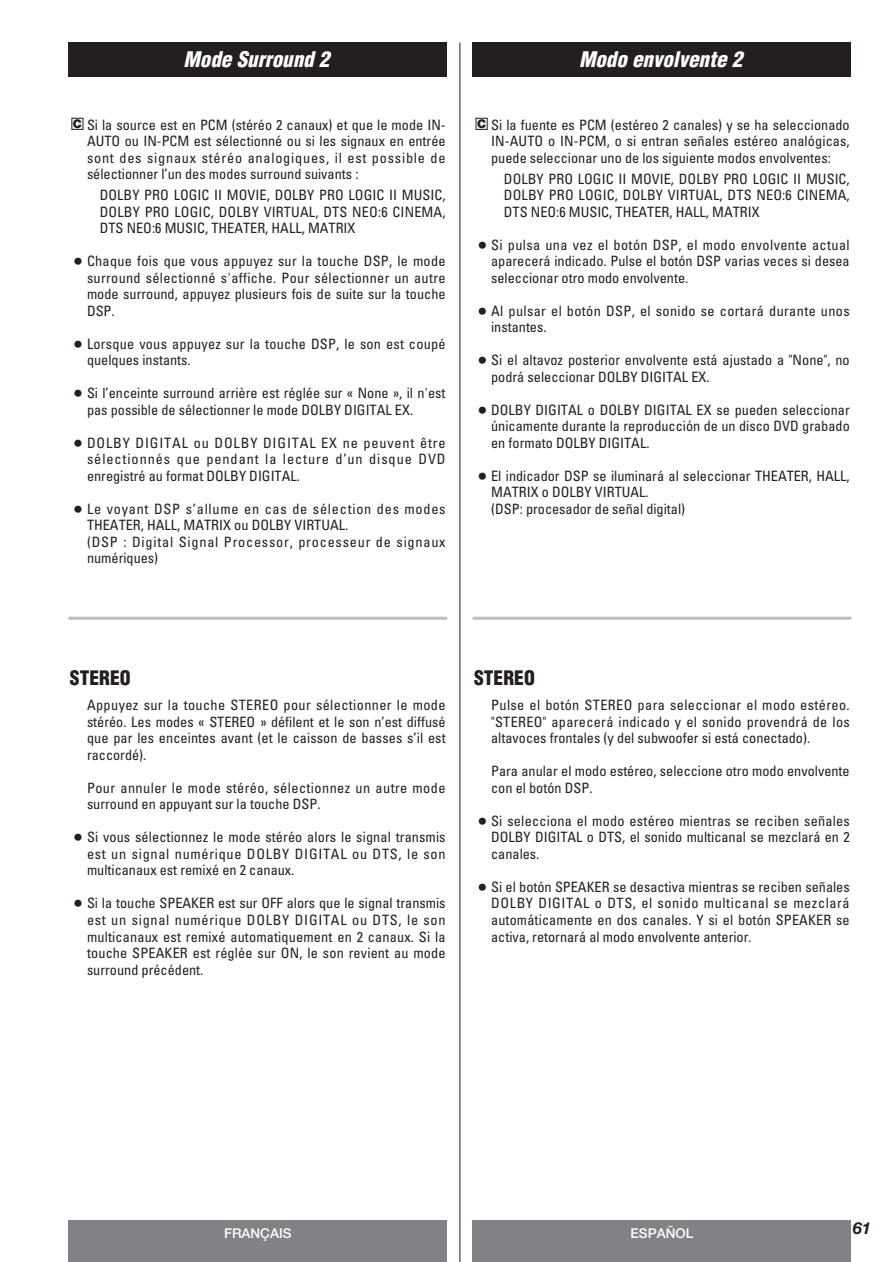
<style>
.page{position:relative;width:893px;height:1262px;background:#fff}
.page>*{position:absolute;margin:0;border:0;box-sizing:border-box;transform-origin:0 0}
.t1{font:italic 900 condensed 21px "Helvetica";color:#fff}
.t2{font:900 condensed 19.5px "Helvetica";color:#231f20}
.t3{font:italic 700 16.5px "Helvetica Neue";color:#231f20}
.t4{font:condensed 14.25px/16.5px "Univers";color:#231f20;text-align:justify}
.t5{font:condensed 14.25px/16.5px "Univers";letter-spacing:.055em;color:#231f20}
.t6{font:condensed 14.25px/16.5px "Univers";letter-spacing:.03em;color:#231f20}
.t7{font:condensed 14.25px/16.5px "Univers";letter-spacing:.025em;color:#231f20}
.t8{font:500 13.5px "Helvetica Neue";color:#fff}
.t9{font:900 12px "Helvetica Neue";color:#231f20}
.s1{font-family:"Teac Font";font-stretch:normal}
</style>
<div class="page">
<div style="left:68px;top:1220px;width:379px;height:42px;background:#808285"></div>
<div style="left:472px;top:1220px;width:379px;height:42px;background:#808285"></div>
<hr style="left:459px;top:43px;width:1px;height:1219px;background:#231f20">
<div style="left:68px;top:43px;width:379px;height:34px;background:#231f20"></div>
<div style="left:71px;top:118px;width:12px;height:12px;border:1px solid #231f20"></div>
<svg style="left:68px;top:616px;width:379px;height:4px"></svg>
<svg style="left:472px;top:616px;width:379px;height:4px"></svg>
<div style="left:472px;top:43px;width:379px;height:34px;background:#231f20"></div>
<div style="left:475px;top:118px;width:12px;height:12px;border:1px solid #231f20"></div>
<h1 class="t1" style="left:183px;top:51px;width:147px">Mode Surround 2</h1>
<h1 class="t1" style="left:579px;top:51px;width:165px">Modo envolvente 2</h1>
<p class="t4" style="left:87px;top:118px;width:360px">Si la source est en PCM (stéréo 2 canaux) et que le mode IN-AUTO ou IN-PCM est sélectionné ou si les signaux en entrée sont des signaux stéréo analogiques, il est possible de sélectionner l’un des modes surround suivants :</p>
<p class="t4" style="left:100px;top:188px;width:347px">DOLBY PRO LOGIC II MOVIE, DOLBY PRO LOGIC II MUSIC, DOLBY PRO LOGIC, DOLBY VIRTUAL, DTS NEO:6 CINEMA, DTS NEO:6 MUSIC, THEATER, HALL, MATRIX</p>
<p class="t4" style="left:87px;top:254px;width:360px;text-indent:-13px"><span class="s1">&lt;</span> Chaque fois que vous appuyez sur la touche DSP, le mode surround sélectionné s'affiche. Pour sélectionner un autre mode surround, appuyez plusieurs fois de suite sur la touche DSP.</p>
<p class="t4" style="left:87px;top:336px;width:360px;text-indent:-13px"><span class="s1">&lt;</span> Lorsque vous appuyez sur la touche DSP, le son est coupé quelques instants.</p>
<p class="t4" style="left:87px;top:386px;width:360px;text-indent:-13px"><span class="s1">&lt;</span> Si l’enceinte surround arrière est réglée sur « None », il n'est pas possible de sélectionner le mode DOLBY DIGITAL EX.</p>
<p class="t4" style="left:87px;top:435px;width:360px;text-indent:-13px"><span class="s1">&lt;</span> DOLBY DIGITAL ou DOLBY DIGITAL EX ne peuvent être sélectionnés que pendant la lecture d’un disque DVD enregistré au format DOLBY DIGITAL.</p>
<p class="t5" style="left:87px;top:501px;width:360px;text-indent:-13px"><span class="s1">&lt;</span> Le voyant DSP s’allume en cas de sélection des modes THEATER, HALL, MATRIX ou DOLBY VIRTUAL.<br>(DSP : Digital Signal Processor, processeur de signaux numériques)</p>
<p class="t9" style="left:73px;top:119px;width:11px">C</p>
<p class="t4" style="left:491px;top:118px;width:360px">Si la fuente es PCM (estéreo 2 canales) y se ha seleccionado IN-AUTO o IN-PCM, o si entran señales estéreo analógicas, puede seleccionar uno de los siguiente modos envolventes:</p>
<p class="t4" style="left:504px;top:171px;width:347px">DOLBY PRO LOGIC II MOVIE, DOLBY PRO LOGIC II MUSIC, DOLBY PRO LOGIC, DOLBY VIRTUAL, DTS NEO:6 CINEMA, DTS NEO:6 MUSIC, THEATER, HALL, MATRIX</p>
<p class="t4" style="left:491px;top:237px;width:360px;text-indent:-13px"><span class="s1">&lt;</span> Si pulsa una vez el botón DSP, el modo envolvente actual aparecerá indicado. Pulse el botón DSP varias veces si desea seleccionar otro modo envolvente.</p>
<p class="t7" style="left:491px;top:303px;width:360px;text-indent:-13px"><span class="s1">&lt;</span> Al pulsar el botón DSP, el sonido se cortará durante unos instantes.</p>
<p class="t4" style="left:491px;top:353px;width:360px;text-indent:-13px"><span class="s1">&lt;</span> Si el altavoz posterior envolvente está ajustado a "None", no podrá seleccionar DOLBY DIGITAL EX.</p>
<p class="t4" style="left:491px;top:402px;width:360px;text-indent:-13px"><span class="s1">&lt;</span> DOLBY DIGITAL o DOLBY DIGITAL EX se pueden seleccionar únicamente durante la reproducción de un disco DVD grabado en formato DOLBY DIGITAL.</p>
<p class="t4" style="left:491px;top:468px;width:360px;text-align:left;text-indent:-13px"><span class="s1">&lt;</span> El indicador DSP se iluminará al seleccionar THEATER, HALL,<br>MATRIX o DOLBY VIRTUAL.<br>(DSP: procesador de señal digital)</p>
<p class="t9" style="left:477px;top:119px;width:11px">C</p>
<h2 class="t2" style="left:70px;top:670px;width:62px">STEREO</h2>
<p class="t4" style="left:87px;top:698px;width:360px">Appuyez sur la touche STEREO pour sélectionner le mode stéréo. Les modes « STEREO » défilent et le son n’est diffusé que par les enceintes avant (et le caisson de basses s’il est raccordé).</p>
<p class="t6" style="left:87px;top:781px;width:360px">Pour annuler le mode stéréo, sélectionnez un autre mode surround en appuyant sur la touche DSP.</p>
<p class="t4" style="left:87px;top:830px;width:360px;text-indent:-13px"><span class="s1">&lt;</span> Si vous sélectionnez le mode stéréo alors le signal transmis est un signal numérique DOLBY DIGITAL ou DTS, le son multicanaux est remixé en 2 canaux.</p>
<p class="t4" style="left:87px;top:896px;width:360px;text-indent:-13px"><span class="s1">&lt;</span> Si la touche SPEAKER est sur OFF alors que le signal transmis est un signal numérique DOLBY DIGITAL ou DTS, le son multicanaux est remixé automatiquement en 2 canaux. Si la touche SPEAKER est réglée sur ON, le son revient au mode surround précédent.</p>
<h2 class="t2" style="left:474px;top:670px;width:62px">STEREO</h2>
<p class="t4" style="left:491px;top:698px;width:360px">Pulse el botón STEREO para seleccionar el modo estéreo. "STEREO" aparecerá indicado y el sonido provendrá de los altavoces frontales (y del subwoofer si está conectado).</p>
<p class="t4" style="left:491px;top:764px;width:360px">Para anular el modo estéreo, seleccione otro modo envolvente con el botón DSP.</p>
<p class="t4" style="left:491px;top:814px;width:360px;text-indent:-13px"><span class="s1">&lt;</span> Si selecciona el modo estéreo mientras se reciben señales DOLBY DIGITAL o DTS, el sonido multicanal se mezclará en 2 canales.</p>
<p class="t4" style="left:491px;top:880px;width:360px;text-indent:-13px"><span class="s1">&lt;</span> Si el botón SPEAKER se desactiva mientras se reciben señales DOLBY DIGITAL o DTS, el sonido multicanal se mezclará automáticamente en dos canales. Y si el botón SPEAKER se activa, retornará al modo envolvente anterior.</p>
<p class="t8" style="left:224px;top:1228px;width:69px">FRANÇAIS</p>
<p class="t8" style="left:630px;top:1228px;width:65px">ESPAÑOL</p>
<p class="t3" style="left:852px;top:1222px;width:20px">61</p>
</div>
